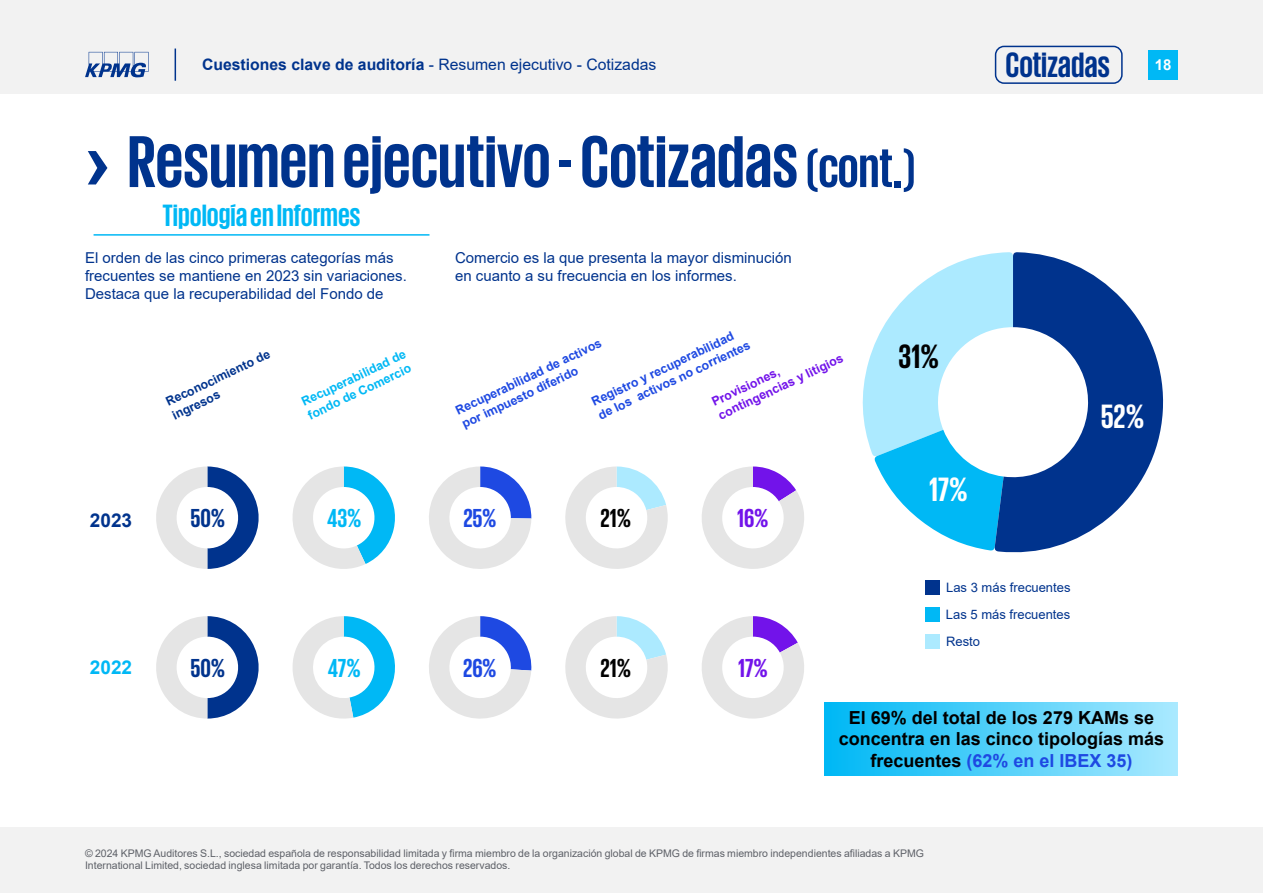
<style>
.page{position:relative;width:1263px;height:893px;background:#fff}
.page>*{position:absolute;margin:0;border:0;box-sizing:border-box;transform-origin:0 0}
.t1{font:700 75px "KPMG";color:#00338d}
.t2{font:700 36px "KPMG";color:#00338d}
.t3{font:700 34.5px "KPMG";color:#fff}
.t4{font:700 34.5px "KPMG";color:#000}
.t5{font:700 31.5px "KPMG";color:#00b8f5}
.t6{font:700 26.55px "KPMG";color:#00338d}
.t7{font:700 26.55px "KPMG";color:#1e49e2}
.t8{font:700 26.55px "KPMG";color:#7213ea}
.t9{font:700 26.55px "KPMG";color:#00b8f5}
.t10{font:700 26.55px "KPMG";color:#000}
.t11{font:700 19.05px "Arial";color:#00338d}
.t12{font:700 19.05px "Arial";color:#00b8f5}
.t13{font:700 18px/21.6px "Arial";color:#000;text-align:center}
.t14{font:15.75px "Arial";color:#00338d}
.t15{font:15px/18px "Arial";color:#00338d}
.t16{font:700 15px "Arial";color:#fff}
.t17{font:13.05px "Arial";color:#00338d}
.t18{font:700 12.3px/14.9px "Arial";color:#1e49e2}
.t19{font:700 12.3px/14.5px "Arial";color:#7213ea}
.t20{font:700 12.3px/14.9px "Arial";color:#00b8f5}
.t21{font:700 12.3px/15.1px "Arial";color:#00338d}
.t22{font:10.5px/12.6px "Arial";color:#5e6168}
.s1{font-weight:700}
.s2{font-family:"Arial"}
.s3{font-size:55.5px}
.s4{color:#1e49e2}
</style>
<div class="page">
<div style="left:0;top:0;width:1263px;height:93px;background:#f2f2f2"></div>
<div style="left:0;top:827px;width:1263px;height:66px;background:#f2f2f2"></div>
<hr style="left:94px;top:234px;width:335px;height:2px;background:#00b8f5">
<svg style="left:862px;top:253px;width:132px;height:298px"></svg>
<svg style="left:994px;top:252px;width:170px;height:301px;fill:#00338d"></svg>
<div style="left:926px;top:607px;width:14px;height:15px;background:#00b8f5"></div>
<div style="left:926px;top:580px;width:14px;height:15px;background:#00338d"></div>
<div style="left:926px;top:634px;width:14px;height:15px;background:#aceaff"></div>
<div style="left:825px;top:702px;width:353px;height:73px;background:linear-gradient(to right,#00b7f5,#aaeaff)"></div>
<div style="left:995px;top:46px;width:128px;height:38px;border:2px solid #00338d;border-radius:9px"></div>
<svg style="left:156px;top:466px;width:103px;height:103px"></svg>
<svg style="left:156px;top:616px;width:103px;height:103px"></svg>
<svg style="left:292px;top:466px;width:103px;height:103px"></svg>
<svg style="left:292px;top:616px;width:103px;height:103px"></svg>
<svg style="left:429px;top:466px;width:102px;height:103px"></svg>
<svg style="left:429px;top:616px;width:103px;height:103px"></svg>
<svg style="left:565px;top:466px;width:103px;height:103px"></svg>
<svg style="left:565px;top:616px;width:103px;height:103px"></svg>
<svg style="left:702px;top:466px;width:102px;height:103px"></svg>
<svg style="left:702px;top:616px;width:102px;height:103px"></svg>
<svg style="left:85px;top:52px;width:64px;height:25px"></svg>
<hr style="left:175px;top:49px;width:1px;height:32px;background:#00338d">
<div style="left:1148px;top:50px;width:30px;height:30px;background:#00b8f5"></div>
<h2 class="t2" style="left:1005px;top:47px;width:106px">Cotizadas</h2>
<h3 class="t14" style="left:202px;top:54px;width:456px"><span class="s1">Cuestiones clave de auditoría</span> - Resumen ejecutivo - Cotizadas</h3>
<h3 class="t16" style="left:1155px;top:54px;width:18px">18</h3>
<h1 class="t1" style="left:85px;top:124px;width:832px"><span class="s2">›</span> Resumen ejecutivo - Cotizadas <span class="s3">(cont.)</span></h1>
<h3 class="t5" style="left:162px;top:199px;width:200px">Tipología en Informes</h3>
<h3 class="t15" style="left:85px;top:249px;width:323px">El orden de las cinco primeras categorías más frecuentes se mantiene en 2023 sin variaciones.<br>Destaca que la recuperabilidad del Fondo de</h3>
<h3 class="t15" style="left:455px;top:249px;width:338px">Comercio es la que presenta la mayor disminución en cuanto a su frecuencia en los informes.</h3>
<p class="t21" style="left:163px;top:395px;width:116px;rotate:-25deg">Reconocimiento de ingresos</p>
<p class="t20" style="left:299px;top:395px;width:116px;rotate:-25deg">Recuperabilidad de fondo de Comercio</p>
<h3 class="t11" style="left:90px;top:507px;width:44px">2023</h3>
<h3 class="t6" style="left:191px;top:505px;width:36px">50%</h3>
<h3 class="t9" style="left:327px;top:505px;width:36px">43%</h3>
<p class="t18" style="left:589px;top:395px;width:169px;rotate:-25deg">Registro y recuperabilidad de los activos no corrientes</p>
<p class="t18" style="left:453px;top:404px;width:162px;rotate:-25deg">Recuperabilidad de activos por impuesto diferido</p>
<p class="t19" style="left:709px;top:396px;width:138px;rotate:-25deg">Provisiones, contingencias y litigios</p>
<h3 class="t7" style="left:463px;top:505px;width:34px">25%</h3>
<h3 class="t10" style="left:601px;top:505px;width:32px">21%</h3>
<h3 class="t8" style="left:737px;top:505px;width:33px">16%</h3>
<h3 class="t12" style="left:90px;top:654px;width:44px">2022</h3>
<h3 class="t10" style="left:601px;top:655px;width:32px">21%</h3>
<h3 class="t6" style="left:191px;top:655px;width:36px">50%</h3>
<h3 class="t9" style="left:328px;top:655px;width:34px">47%</h3>
<h3 class="t7" style="left:463px;top:655px;width:35px">26%</h3>
<h3 class="t8" style="left:738px;top:655px;width:31px">17%</h3>
<h3 class="t4" style="left:898px;top:339px;width:42px">31%</h3>
<h3 class="t3" style="left:929px;top:472px;width:40px">17%</h3>
<h3 class="t3" style="left:1101px;top:399px;width:45px">52%</h3>
<p class="t17" style="left:946px;top:578px;width:126px">Las 3 más frecuentes</p>
<p class="t17" style="left:946px;top:605px;width:126px">Las 5 más frecuentes</p>
<p class="t17" style="left:946px;top:632px;width:35px">Resto</p>
<h3 class="t13" style="left:839px;top:707px;width:327px">El 69% del total de los 279 KAMs se concentra en las cinco tipologías más frecuentes <span class="s4">(62% en el IBEX 35)</span></h3>
<p class="t22" style="left:85px;top:847px;width:840px">© 2024 KPMG Auditores S.L., sociedad española de responsabilidad limitada y firma miembro de la organización global de KPMG de firmas miembro independientes afiliadas a KPMG<br>International Limited, sociedad inglesa limitada por garantía. Todos los derechos reservados.</p>
</div>
